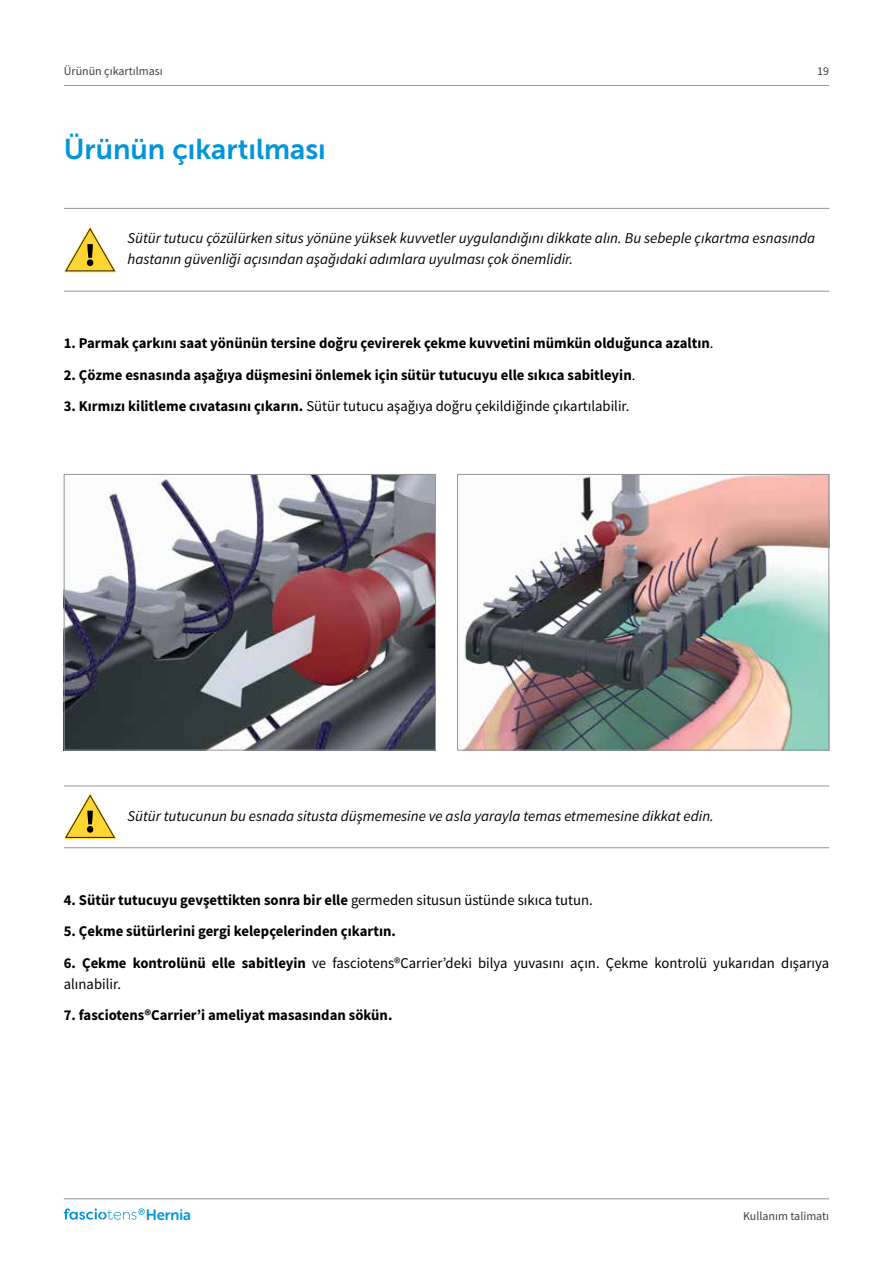
<style>
.page{position:relative;width:893px;height:1263px;background:#fff}
.page>*{position:absolute;margin:0;border:0;box-sizing:border-box;transform-origin:0 0}
.t1{font:28.5px "Museo Sans 700";color:#0095da}
.t2{font:700 15px "Source Sans Pro";color:#000}
.t3{font:italic 15px/21px "Source Sans Pro";color:#000}
.t4{font:15px/21px "Source Sans Pro";color:#000}
.t5{font:15px "Museo Sans Rounded 700";color:#0095da}
.t6{font:12px "Source Sans Pro";color:#414042}
.s1{font-weight:400}
.s2{font-weight:700}
</style>
<div class="page">
<hr style="left:64px;top:85px;width:765px;height:1px;background:#939598">
<hr style="left:64px;top:1198px;width:765px;height:1px;background:#939598">
<svg style="left:64px;top:1208px;width:81px;height:12px"></svg>
<hr style="left:64px;top:291px;width:765px;height:1px;background:#939598">
<hr style="left:64px;top:208px;width:765px;height:1px;background:#939598">
<hr style="left:64px;top:847px;width:765px;height:1px;background:#939598">
<hr style="left:64px;top:786px;width:765px;height:1px;background:#939598">
<svg style="left:64px;top:227px;width:52px;height:45px"></svg>
<svg style="left:64px;top:793px;width:52px;height:46px"></svg>
<img style="left:66px;top:476px;width:368px;height:272px">
<div style="left:64px;top:474px;width:372px;height:276px;border:1px solid #939598"></div>
<img style="left:463px;top:476px;width:364px;height:272px">
<div style="left:457px;top:474px;width:372px;height:276px;border:1px solid #939598"></div>
<p class="t6" style="left:64px;top:63px;width:100px">Ürünün çıkartılması</p>
<h1 class="t1" style="left:64px;top:133px;width:264px">Ürünün çıkartılması</h1>
<p class="t6" style="left:817px;top:63px;width:13px">19</p>
<p class="t3" style="left:128px;top:227px;width:689px">Sütür tutucu çözülürken situs yönüne yüksek kuvvetler uygulandığını dikkate alın. Bu sebeple çıkartma esnasında hastanın güvenliği açısından aşağıdaki adımlara uyulması çok önemlidir.</p>
<p class="t2" style="left:64px;top:333px;width:651px">1. Parmak çarkını saat yönünün tersine doğru çevirerek çekme kuvvetini mümkün olduğunca azaltın<span class="s1">.</span></p>
<p class="t2" style="left:64px;top:364px;width:573px">2. Çözme esnasında aşağıya düşmesini önlemek için sütür tutucuyu elle sıkıca sabitleyin<span class="s1">.</span></p>
<p class="t4" style="left:64px;top:395px;width:567px"><span class="s2">3. Kırmızı kilitleme cıvatasını çıkarın.</span> Sütür tutucu aşağıya doğru çekildiğinde çıkartılabilir.</p>
<p class="t3" style="left:128px;top:805px;width:588px">Sütür tutucunun bu esnada situsta düşmemesine ve asla yarayla temas etmemesine dikkat edin.</p>
<p class="t2" style="left:64px;top:889px;width:531px">4. Sütür tutucuyu gevşettikten sonra bir elle <span class="s1">germeden situsun üstünde sıkıca tutun.</span></p>
<p class="t2" style="left:64px;top:921px;width:334px">5. Çekme sütürlerini gergi kelepçelerinden çıkartın.</p>
<p class="t4" style="left:64px;top:952px;width:767px"><span class="s2">6. Çekme kontrolünü elle sabitleyin</span> ve fasciotens®Carrier’deki bilya yuvasını açın. Çekme kontrolü yukarıdan dışarıya alınabilir.</p>
<p class="t2" style="left:64px;top:1005px;width:330px">7. fasciotens®Carrier’i ameliyat masasından sökün.</p>
<p class="t5" style="left:146px;top:1206px;width:47px">Hernia</p>
<p class="t6" style="left:743px;top:1208px;width:88px">Kullanım talimatı</p>
</div>
